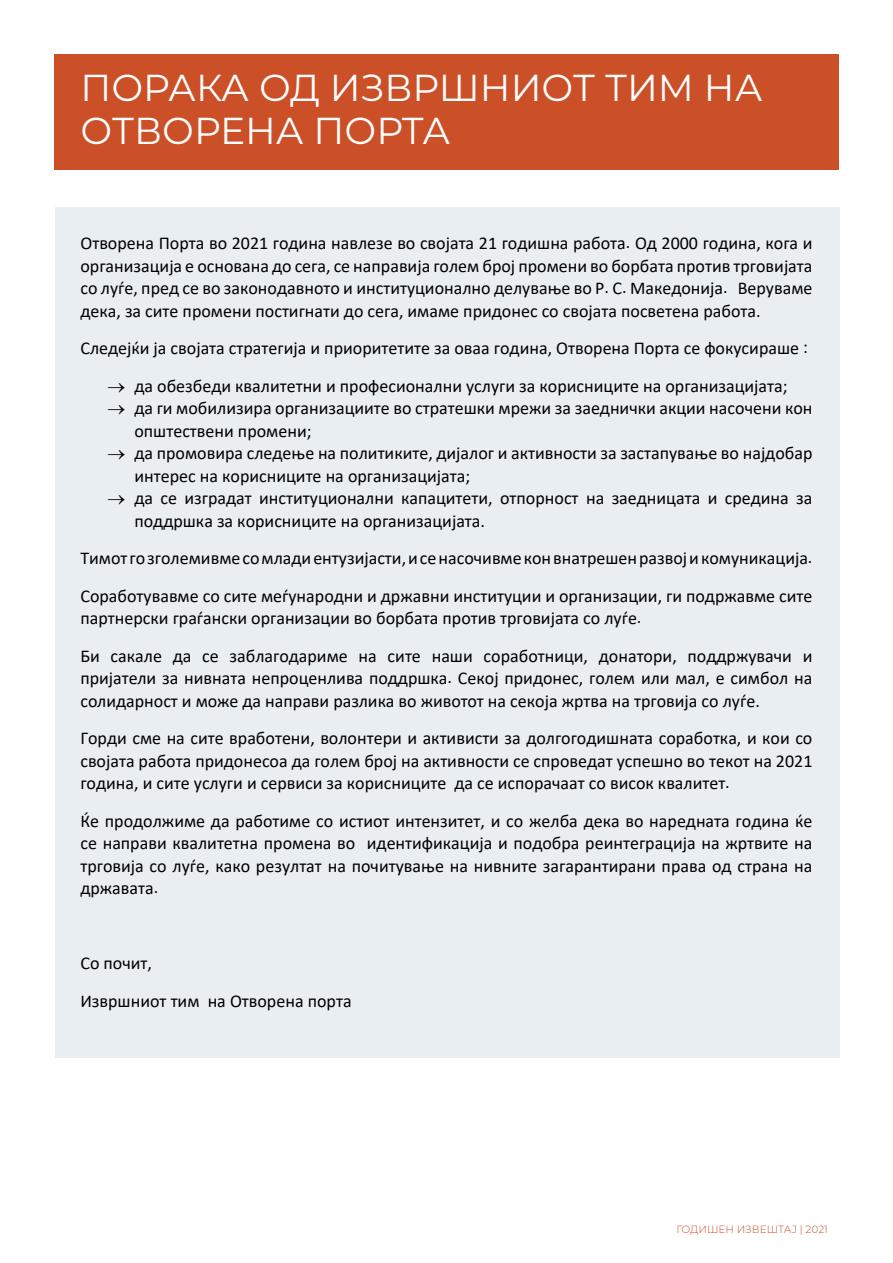
<style>
.page{position:relative;width:893px;height:1263px;background:#fff}
.page>*{position:absolute;margin:0;border:0;box-sizing:border-box;transform-origin:0 0}
.t1{font:37.5px/43.2px "Montserrat";color:#fff}
.t2{font:18px/22.5px "Calibri";color:#000}
.t3{font:300 10.5px "Montserrat";color:#cc5027}
</style>
<div class="page">
<div style="left:55px;top:207px;width:785px;height:851px;background:#e9eef3"></div>
<div style="left:54px;top:54px;width:785px;height:116px;background:#cc5027"></div>
<h1 class="t1" style="left:80px;top:65px;width:684px">ПОРАКА ОД ИЗВРШНИОТ ТИМ НА<br>ОТВОРЕНА ПОРТА</h1>
<p class="t2" style="left:80px;top:232px;width:734px;text-align:justify">Отворена Порта во 2021 година навлезе во својата 21 годишна работа. Од 2000 година, кога и организација е основана до сега, се направија голем број промени во борбата против трговијата со луѓе, пред се во законодавното и институционално делување во Р. С. Македонија. Веруваме дека, за сите промени постигнати до сега, имаме придонес со својата посветена работа.</p>
<p class="t2" style="left:80px;top:337px;width:729px">Следејќи ја својата стратегија и приоритетите за оваа година, Отворена Порта се фокусираше :</p>
<p class="t2" style="left:107px;top:374px;width:682px">→ да обезбеди квалитетни и професионални услуги за корисниците на организацијата;</p>
<p class="t2" style="left:134px;top:397px;width:680px;text-indent:-27px">→ да ги мобилизира организациите во стратешки мрежи за заеднички акции насочени кон општествени промени;</p>
<p class="t2" style="left:134px;top:442px;width:679px;text-indent:-27px">→ да промовира следење на политиките, дијалог и активности за застапување во најдобар интерес на корисниците на организацијата;</p>
<p class="t2" style="left:134px;top:487px;width:680px;text-indent:-27px">→ да се изградат институционални капацитети, отпорност на заедницата и средина за поддршка за корисниците на организацијата.</p>
<p class="t2" style="left:80px;top:539px;width:734px;line-height:37.5px">Тимот го зголемивме со млади ентузијасти, и се насочивме кон внатрешен развој и комуникација.<br>Соработувавме со сите меѓународни и државни институции и организации, ги подржавме сите</p>
<p class="t2" style="left:80px;top:599px;width:734px;line-height:37.5px">партнерски граѓански организации во борбата против трговијата со луѓе.<br>Би сакале да се заблагодариме на сите наши соработници, донатори, поддржувачи и</p>
<p class="t2" style="left:80px;top:667px;width:734px">пријатели за нивната непроценлива поддршка. Секој придонес, голем или мал, е симбол на солидарност и може да направи разлика во животот на секоја жртва на трговија со луѓе.</p>
<p class="t2" style="left:80px;top:727px;width:734px;text-align:justify">Горди сме на сите вработени, волонтери и активисти за долгогодишната соработка, и кои со својата работа придонесоа да голем број на активности се спроведат успешно во текот на 2021 година, и сите услуги и сервиси за корисниците да се испорачаат со висок квалитет.</p>
<p class="t2" style="left:80px;top:809px;width:734px;text-align:justify">Ќе продолжиме да работиме со истиот интензитет, и со желба дека во наредната година ќе се направи квалитетна промена во идентификација и подобра реинтеграција на жртвите на трговија со луѓе, како резултат на почитување на нивните загарантирани права од страна на државата.</p>
<p class="t2" style="left:80px;top:944px;width:273px;line-height:37.5px">Со почит,<br>Извршниот тим на Отворена порта</p>
<p class="t3" style="left:676px;top:1222px;width:153px">ГОДИШЕН ИЗВЕШТАЈ | 2021</p>
</div>
